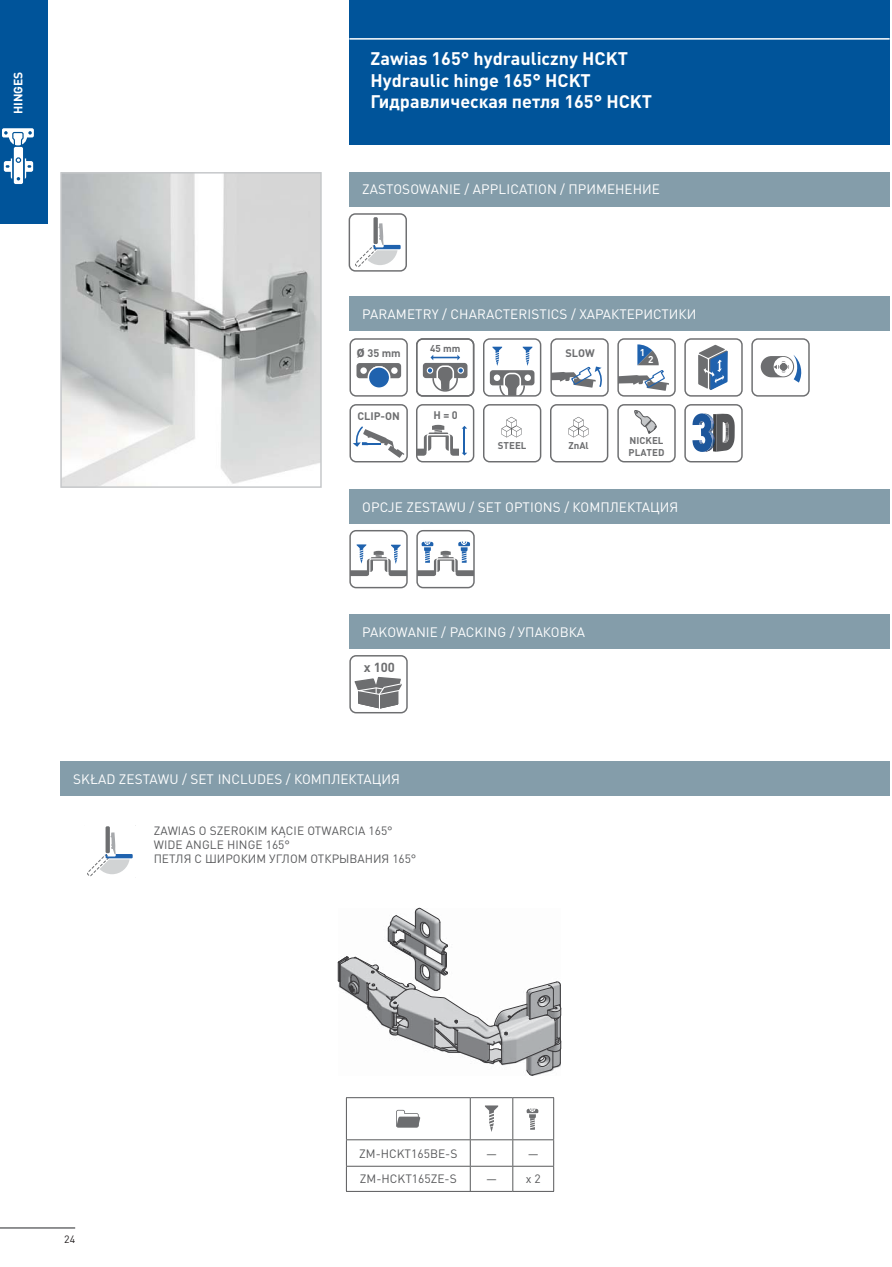
<style>
.page{position:relative;width:892px;height:1267px;background:#fff}
.page>*{position:absolute;margin:0;border:0;box-sizing:border-box;transform-origin:0 0}
.t1{font:700 18px/21.6px "DIN Pro";color:#fff}
.t2{font:13.5px "DIN Pro";letter-spacing:.005em;color:#fff}
.t3{font:700 13.05px "DIN Pro";color:#6d6e70}
.t4{font:12px/25.8px "DIN Pro";color:#58595b}
.t5{font:700 12px "DIN Pro";letter-spacing:.01em;color:#fff}
.t6{font:11.85px/14.2px "DIN Pro";color:#58595b}
.t7{font:700 10.8px "DIN Pro";color:#6d6e70}
.t8{font:10.5px "DIN Pro";color:#231f20}
.t9{font:700 9.9px "DIN Pro";color:#6d6e70}
.t10{font:700 9.9px "DIN Pro";color:#fff}
.t11{font:700 9.75px/11.7px "DIN Pro";color:#6d6e70}
.s1{font-size:15.6px}
</style>
<div class="page">
<hr style="left:0;top:1226px;width:75px;height:2px;background:#6d6e70">
<div style="left:0;top:0;width:48px;height:224px;background:#00549a"></div>
<div style="left:2px;top:128px;width:32px;height:9px;background:#fff;border-radius:2px"></div>
<div style="left:14px;top:147px;width:9px;height:37px;background:#fff;border-radius:2px"></div>
<svg style="left:4px;top:131px;width:28px;height:17px"></svg>
<svg style="left:4px;top:157px;width:29px;height:23px"></svg>
<div style="left:550px;top:404px;width:58px;height:58px;border:1px solid #6d6e70;border-radius:6px"></div>
<svg style="left:568px;top:417px;width:20px;height:20px"></svg>
<div style="left:349px;top:0;width:540px;height:144px;background:#00549a"></div>
<hr style="left:349px;top:38px;width:540px;height:2px;background:#fff">
<hr style="left:346px;top:1097px;width:1px;height:42px;background:#58595b">
<hr style="left:470px;top:1097px;width:1px;height:42px;background:#58595b">
<hr style="left:512px;top:1097px;width:1px;height:42px;background:#58595b">
<hr style="left:553px;top:1097px;width:1px;height:42px;background:#58595b">
<hr style="left:346px;top:1139px;width:124px;height:1px;background:#58595b">
<hr style="left:470px;top:1139px;width:43px;height:1px;background:#58595b">
<hr style="left:513px;top:1139px;width:41px;height:1px;background:#58595b">
<hr style="left:346px;top:1165px;width:124px;height:1px;background:#58595b">
<svg style="left:346px;top:1139px;width:1px;height:51px"></svg>
<hr style="left:470px;top:1165px;width:43px;height:1px;background:#58595b">
<svg style="left:470px;top:1139px;width:1px;height:51px"></svg>
<hr style="left:513px;top:1165px;width:41px;height:1px;background:#58595b">
<svg style="left:512px;top:1139px;width:1px;height:51px"></svg>
<svg style="left:553px;top:1139px;width:1px;height:51px"></svg>
<hr style="left:346px;top:1190px;width:167px;height:1px;background:#58595b">
<hr style="left:513px;top:1190px;width:41px;height:1px;background:#58595b">
<svg style="left:396px;top:1109px;width:24px;height:18px"></svg>
<svg style="left:485px;top:1107px;width:13px;height:24px"></svg>
<svg style="left:526px;top:1108px;width:13px;height:21px"></svg>
<svg style="left:337px;top:907px;width:225px;height:200px"></svg>
<div style="left:349px;top:655px;width:59px;height:58px;border:1px solid #6d6e70;border-radius:6px"></div>
<svg style="left:354px;top:677px;width:48px;height:32px"></svg>
<div style="left:349px;top:172px;width:540px;height:34px;background:#849daa"></div>
<div style="left:349px;top:297px;width:540px;height:34px;background:#849daa"></div>
<div style="left:349px;top:489px;width:540px;height:34px;background:#849daa"></div>
<div style="left:349px;top:614px;width:540px;height:34px;background:#849daa"></div>
<div style="left:60px;top:761px;width:829px;height:34px;background:#849daa"></div>
<div style="left:349px;top:213px;width:58px;height:58px;border:1px solid #6d6e70;border-radius:6px"></div>
<div style="left:373px;top:217px;width:5px;height:27px;background:#6d6e70;border-radius:2px"></div>
<svg style="left:355px;top:223px;width:46px;height:44px"></svg>
<svg style="left:87px;top:825px;width:49px;height:52px"></svg>
<svg style="left:356px;top:363px;width:45px;height:15px"></svg>
<div style="left:360px;top:367px;width:7px;height:7px;background:#fff;border-radius:50%"></div>
<div style="left:391px;top:367px;width:7px;height:7px;background:#fff;border-radius:50%"></div>
<div style="left:349px;top:338px;width:59px;height:58px;border:1px solid #6d6e70;border-radius:6px"></div>
<div style="left:368px;top:367px;width:22px;height:21px;background:#1f62ae;border-radius:50%"></div>
<div style="left:368px;top:366px;width:22px;height:23px;border:2px solid #fff;border-radius:50%"></div>
<div style="left:684px;top:338px;width:59px;height:58px;border:1px solid #6d6e70;border-radius:6px"></div>
<svg style="left:698px;top:345px;width:29px;height:45px"></svg>
<div style="left:751px;top:338px;width:59px;height:58px;border:1px solid #6d6e70;border-radius:6px"></div>
<svg style="left:761px;top:355px;width:41px;height:27px"></svg>
<div style="left:779px;top:362px;width:9px;height:9px;border:1px solid #fff;border-radius:50%"></div>
<div style="left:780px;top:363px;width:7px;height:7px;background:#6d6e70;border-radius:50%"></div>
<div style="left:349px;top:530px;width:59px;height:58px;border:1px solid #6d6e70;border-radius:6px"></div>
<svg style="left:350px;top:544px;width:56px;height:32px"></svg>
<hr style="left:371px;top:557px;width:16px;height:3px;background:#6d6e70">
<div style="left:369px;top:558px;width:19px;height:18px;border:1px solid #fff;border-radius:2px"></div>
<svg style="left:416px;top:338px;width:58px;height:58px"></svg>
<div style="left:349px;top:404px;width:59px;height:58px;border:1px solid #6d6e70;border-radius:6px"></div>
<svg style="left:353px;top:426px;width:51px;height:31px"></svg>
<div style="left:416px;top:530px;width:59px;height:58px;border:1px solid #6d6e70;border-radius:6px"></div>
<svg style="left:417px;top:540px;width:56px;height:36px"></svg>
<div style="left:550px;top:338px;width:59px;height:58px;border:1px solid #6d6e70;border-radius:6px"></div>
<svg style="left:551px;top:366px;width:51px;height:22px"></svg>
<div style="left:483px;top:404px;width:58px;height:58px;border:1px solid #6d6e70;border-radius:6px"></div>
<svg style="left:501px;top:417px;width:21px;height:20px"></svg>
<div style="left:483px;top:338px;width:58px;height:58px;border:1px solid #6d6e70;border-radius:6px"></div>
<svg style="left:490px;top:346px;width:44px;height:50px"></svg>
<div style="left:416px;top:404px;width:58px;height:58px;border:1px solid #6d6e70;border-radius:6px"></div>
<svg style="left:417px;top:424px;width:50px;height:31px"></svg>
<div style="left:429px;top:432px;width:19px;height:5px;background:#6d6e70"></div>
<div style="left:427px;top:434px;width:23px;height:22px;border:1px solid #fff;border-radius:2px"></div>
<div style="left:617px;top:404px;width:59px;height:58px;border:1px solid #6d6e70;border-radius:6px"></div>
<svg style="left:634px;top:410px;width:23px;height:24px"></svg>
<img style="left:63px;top:175px;width:256px;height:309px">
<div style="left:60px;top:172px;width:262px;height:315px;border:2px solid #c6c8ca"></div>
<div style="left:617px;top:338px;width:59px;height:58px;border:1px solid #6d6e70;border-radius:6px"></div>
<svg style="left:618px;top:344px;width:51px;height:47px"></svg>
<div style="left:684px;top:404px;width:59px;height:58px;border:1px solid #6d6e70;border-radius:6px"></div>
<svg style="left:692px;top:413px;width:43px;height:39px"></svg>
<p class="t5" style="left:14px;top:114px;width:44px;rotate:-90deg">HINGES</p>
<h1 class="t1" style="left:371px;top:50px;width:283px">Zawias 165° hydrauliczny HCKT<br>Hydraulic hinge 165° HCKT<br>Гидравлическая петля 165° HCKT</h1>
<p class="t2" style="left:362px;top:185px;width:299px">ZASTOSOWANIE / APPLICATION / ПРИМЕНЕНИЕ</p>
<p class="t2" style="left:362px;top:309px;width:336px">PARAMETRY / CHARACTERISTICS / ХАРАКТЕРИСТИКИ</p>
<p class="t7" style="left:356px;top:349px;width:46px"><span class="s1">ø</span> 35 mm</p>
<p class="t9" style="left:430px;top:344px;width:32px">45 mm</p>
<p class="t7" style="left:357px;top:412px;width:44px">CLIP-ON</p>
<p class="t7" style="left:433px;top:411px;width:26px">H = 0</p>
<p class="t11" style="left:498px;top:441px;width:30px">STEEL</p>
<p class="t7" style="left:565px;top:349px;width:31px">SLOW</p>
<p class="t11" style="left:568px;top:441px;width:22px">ZnAl</p>
<p class="t10" style="left:640px;top:348px;width:7px">1</p>
<p class="t10" style="left:648px;top:355px;width:7px">2</p>
<p class="t11" style="left:629px;top:436px;width:37px">NICKEL<br>PLATED</p>
<p class="t2" style="left:362px;top:502px;width:318px">OPCJE ZESTAWU / SET OPTIONS / КОМПЛЕКТАЦИЯ</p>
<p class="t2" style="left:362px;top:627px;width:224px">PAKOWANIE / PACKING / УПАКОВКА</p>
<p class="t3" style="left:364px;top:662px;width:33px">x 100</p>
<p class="t2" style="left:73px;top:774px;width:328px">SKŁAD ZESTAWU / SET INCLUDES / КОМПЛЕКТАЦИЯ</p>
<p class="t6" style="left:154px;top:824px;width:264px">ZAWIAS O SZEROKIM KĄCIE OTWARCIA 165°<br>WIDE ANGLE HINGE 165°<br>ПЕТЛЯ С ШИРОКИМ УГЛОМ ОТКРЫВАНИЯ 165°</p>
<p class="t8" style="left:64px;top:1234px;width:12px">24</p>
<p class="t4" style="left:359px;top:1141px;width:100px">ZM-HCKT165BE-S<br>ZM-HCKT165ZE-S</p>
<p class="t4" style="left:486px;top:1167px;width:56px">— x 2</p>
</div>
